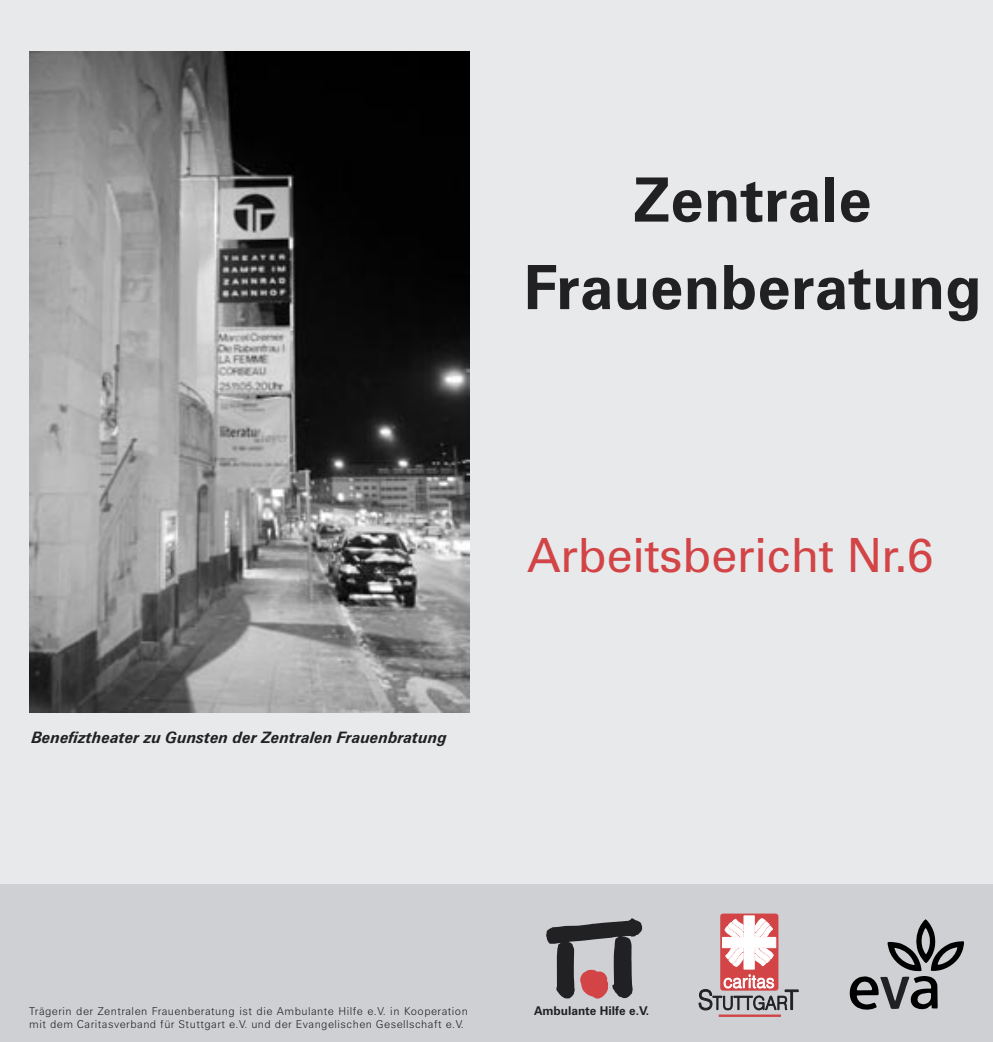
<style>
.page{position:relative;width:993px;height:1042px;background:#fff}
.page>*{position:absolute;margin:0;border:0;box-sizing:border-box;transform-origin:0 0}
.Spaltenüberschrift{font:700 61.25px "Zurich BT";color:#212124}
.Spaltenüberschrift-2{font:47.25px "Zurich BT";color:#d24446}
.Textkästen{font:italic 700 15.75px "Zurich BT";color:#212124}
.Spaltenüberschrift-3{font:700 12.08px "Zurich BT";color:#212124}
.Spaltenüberschrift-4{font:300 10.85px "Zurich BT";letter-spacing:.045em;color:#212124}
</style>
<div class="page">
<div style="left:0;top:0;width:992px;height:1042px;background:#e8e9eb"></div>
<div style="left:0;top:884px;width:992px;height:158px;background:#ced0d4"></div>
<svg style="left:698px;top:913px;width:100px;height:104px"></svg>
<svg style="left:849px;top:919px;width:114px;height:90px"></svg>
<svg style="left:546px;top:918px;width:96px;height:80px"></svg>
<img style="left:30px;top:51px;width:439px;height:662px">
<p class="Spaltenüberschrift" style="left:633px;top:162px;width:240px">Zentrale</p>
<p class="Spaltenüberschrift" style="left:523px;top:250px;width:459px">Frauenberatung</p>
<p class="Textkästen" style="left:32px;top:728px;width:417px">Benefiztheater zu Gunsten der Zentralen Frauenbratung</p>
<p class="Spaltenüberschrift-2" style="left:527px;top:526px;width:408px">Arbeitsbericht Nr.6</p>
<p class="Spaltenüberschrift-4" style="left:29px;top:1004px;width:440px">Trägerin der Zentralen Frauenberatung ist die Ambulante Hilfe e.V. in Kooperation</p>
<p class="Spaltenüberschrift-3" style="left:534px;top:1003px;width:117px">Ambulante Hilfe e.V.</p>
<p class="Spaltenüberschrift-4" style="left:29px;top:1017px;width:436px">mit dem Caritasverband für Stuttgart e.V. und der Evangelischen Gesellschaft e.V.</p>
</div>
